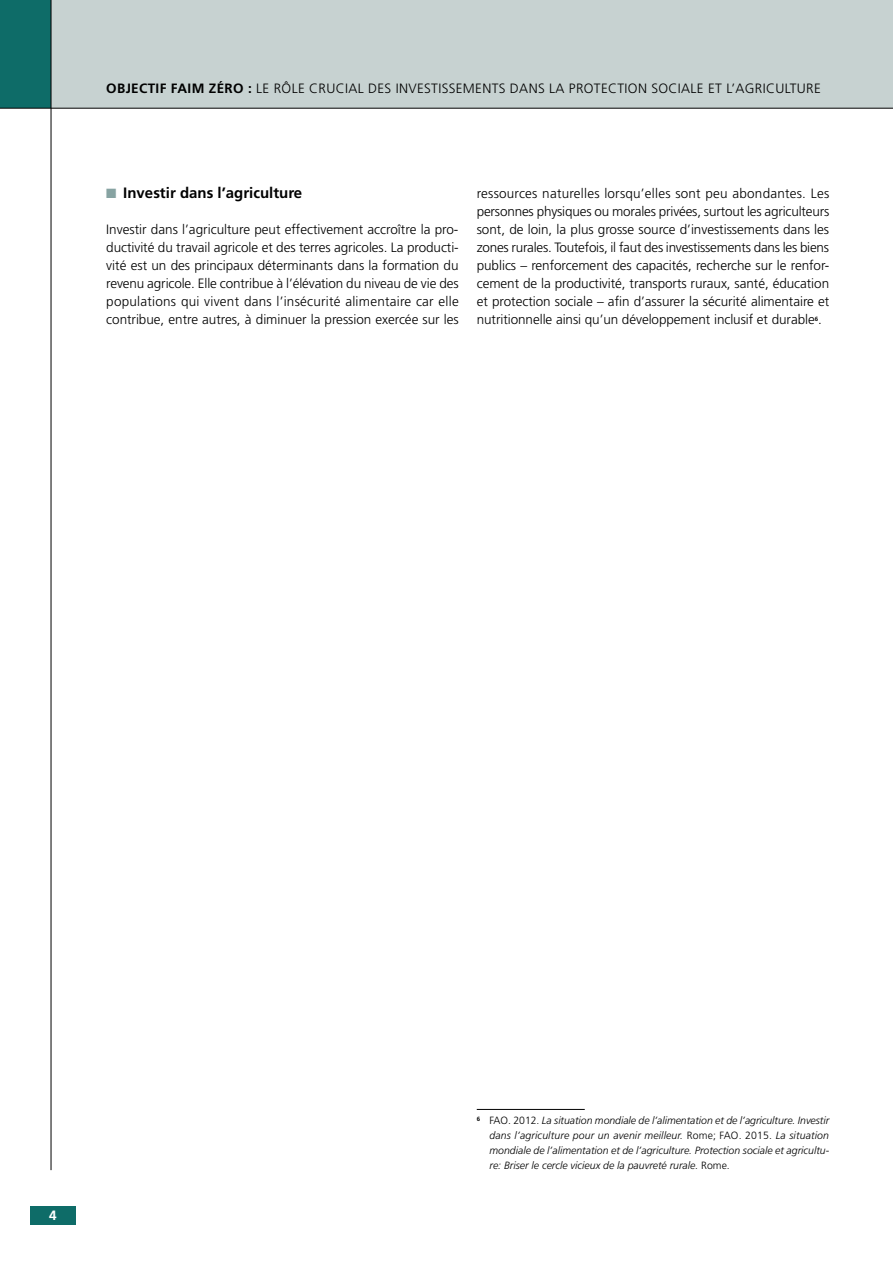
<style>
.page{position:relative;width:893px;height:1263px;background:#fff}
.page>*{position:absolute;margin:0;border:0;box-sizing:border-box;transform-origin:0 0}
.t1{font:700 15px "Frutiger LT Std";color:#000}
.t2{font:300 13.5px/18px "Frutiger LT Std";letter-spacing:-.005em;color:#000;text-align:justify}
.t3{font:300 13.5px "Frutiger LT Std";letter-spacing:.025em;color:#000}
.t4{font:700 13.5px "Frutiger LT Std";color:#fff}
.t5{font:italic 300 10.5px/15px "Frutiger LT Std";color:#000;text-align:justify}
.s1{font-weight:700}
.s2{color:#87a3a2}
.s3{font-style:normal}
</style>
<div class="page">
<div style="left:0;top:0;width:893px;height:108px;background:#c7d2d1"></div>
<div style="left:30px;top:1206px;width:45px;height:18px;background:#0e6c68"></div>
<div style="left:0;top:0;width:51px;height:108px;background:#0e6c68"></div>
<hr style="left:0;top:108px;width:893px;height:1px;background:#000">
<hr style="left:51px;top:0;width:1px;height:1170px;background:#000">
<hr style="left:477px;top:1109px;width:108px;height:1px;background:#000">
<p class="t3" style="left:106px;top:81px;width:716px"><span class="s1">Objectif Faim Zéro :</span> Le rôle crucial des investissements dans la protection sociale et l’agriculture</p>
<p class="t1" style="left:106px;top:184px;width:197px"><span class="s2">■</span> Investir dans l’agriculture</p>
<p class="t2" style="left:106px;top:221px;width:354px">Investir dans l’agriculture peut effectivement accroître la pro&shy;ductivité du travail agricole et des terres agricoles. La producti&shy;vité est un des principaux déterminants dans la formation du revenu agricole. Elle contribue à l’élévation du niveau de vie des populations qui vivent dans l’insécurité alimentaire car elle contribue, entre autres, à diminuer la pression exercée sur les</p>
<p class="t2" style="left:477px;top:185px;width:354px">ressources naturelles lorsqu’elles sont peu abondantes. Les personnes physiques ou morales privées, surtout les agriculteurs sont, de loin, la plus grosse source d’investissements dans les zones rurales. Toutefois, il faut des investissements dans les biens publics – renforcement des capacités, recherche sur le renfor&shy;cement de la productivité, transports ruraux, santé, éducation et protection sociale – afin d’assurer la sécurité alimentaire et nutritionnelle ainsi qu’un développement inclusif et durable<sup>6</sup>.</p>
<p class="t4" style="left:49px;top:1207px;width:9px">4</p>
<p class="t5" style="left:489px;top:1113px;width:341px;text-indent:-13px"><sup>6</sup> <span class="s3">FAO. 2012.</span> La situation mondiale de l’alimentation et de l’agriculture. Investir dans l’agriculture pour un avenir meilleur. <span class="s3">Rome; FAO. 2015.</span> La situation mondiale de l’alimentation et de l’agriculture. Protection sociale et agricultu&shy;re: Briser le cercle vicieux de la pauvreté rurale. <span class="s3">Rome.</span></p>
</div>
